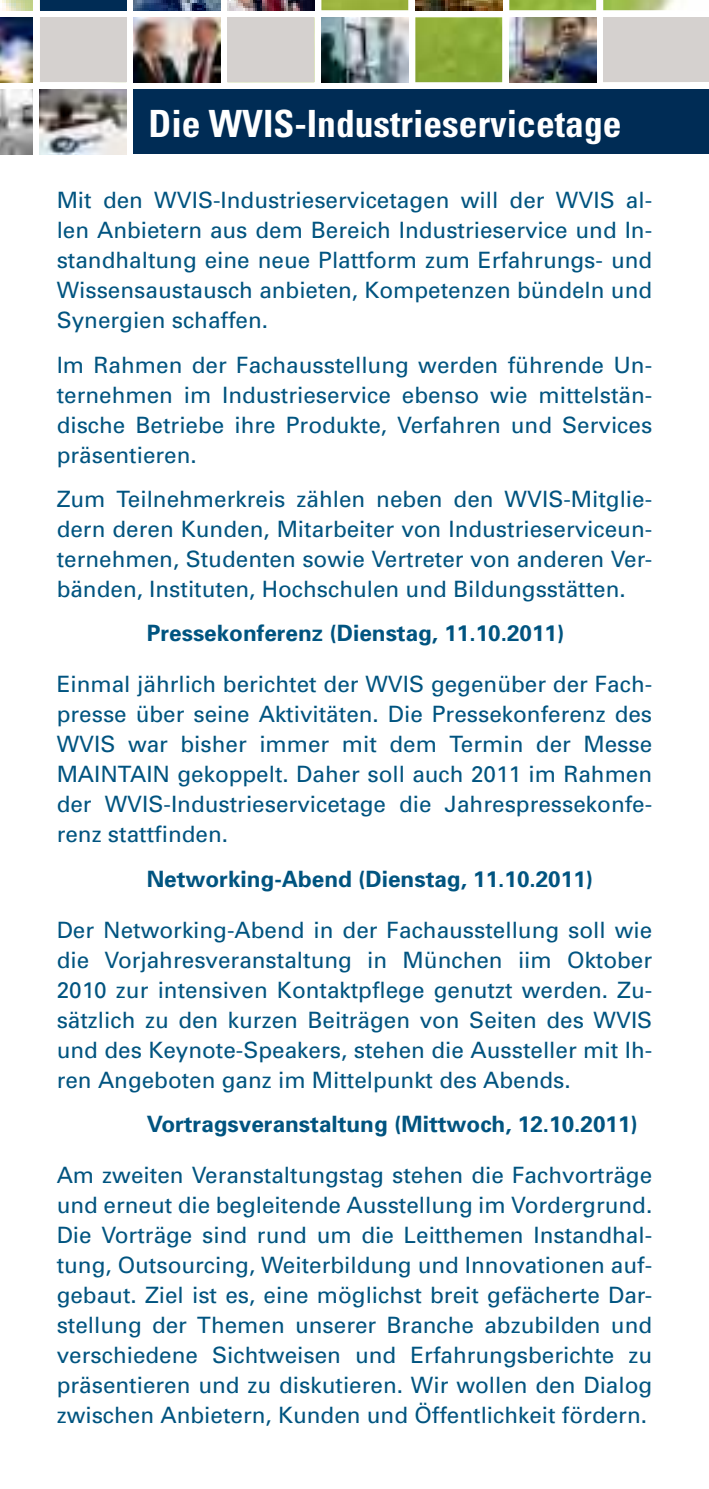
<style>
.page{position:relative;width:709px;height:1489px;background:#fff}
.page>*{position:absolute;margin:0;border:0;box-sizing:border-box;transform-origin:0 0}
.t1{font:700 condensed 37.5px "Univers";color:#fff}
.t2{font:22.5px/30px "Univers";color:#005480;text-align:justify}
.t3{font:700 22.5px "Univers";color:#005480}
</style>
<div class="page">
<img style="left:0;top:0;width:675px;height:154px">
<div style="left:133px;top:89px;width:576px;height:65px;background:#002c55"></div>
<img style="left:40px;top:89px;width:86px;height:65px">
<div style="left:40px;top:0;width:86px;height:10px;background:#002c55"></div>
<img style="left:227px;top:0;width:87px;height:10px">
<img style="left:415px;top:0;width:87px;height:10px">
<img style="left:0;top:17px;width:32px;height:65px">
<div style="left:227px;top:17px;width:87px;height:65px;background:#d5d1cf"></div>
<div style="left:40px;top:17px;width:86px;height:65px;background:#d5d1cf"></div>
<img style="left:0;top:0;width:32px;height:10px">
<img style="left:321px;top:17px;width:87px;height:65px">
<img style="left:509px;top:17px;width:87px;height:65px">
<div style="left:603px;top:17px;width:106px;height:65px;background:#d5d1cf"></div>
<img style="left:0;top:89px;width:32px;height:65px">
<img style="left:133px;top:0;width:87px;height:10px">
<img style="left:133px;top:17px;width:87px;height:65px">
<h1 class="t1" style="left:148px;top:110px;width:474px">Die WVIS-Industrieservicetage</h1>
<p class="t2" style="left:57px;top:187px;width:597px">Mit den WVIS-Industrieservicetagen will der WVIS al&shy;len Anbietern aus dem Bereich Industrieservice und In&shy;standhaltung eine neue Plattform zum Erfahrungs- und Wissensaustausch anbieten, Kompetenzen bündeln und Synergien schaffen.</p>
<p class="t2" style="left:57px;top:351px;width:597px">Im Rahmen der Fachausstellung werden führende Un&shy;ternehmen im Industrieservice ebenso wie mittelstän&shy;dische Betriebe ihre Produkte, Verfahren und Services präsentieren.</p>
<p class="t2" style="left:57px;top:486px;width:597px">Zum Teilnehmerkreis zählen neben den WVIS-Mitglie&shy;dern deren Kunden, Mitarbeiter von Industrieserviceun&shy;ternehmen, Studenten sowie Vertreter von anderen Ver&shy;bänden, Instituten, Hochschulen und Bildungsstätten.</p>
<p class="t3" style="left:147px;top:624px;width:419px">Pressekonferenz (Dienstag, 11.10.2011)</p>
<p class="t2" style="left:57px;top:671px;width:597px">Einmal jährlich berichtet der WVIS gegenüber der Fach&shy;presse über seine Aktivitäten. Die Pressekonferenz des WVIS war bisher immer mit dem Termin der Messe MAINTAIN gekoppelt. Daher soll auch 2011 im Rahmen der WVIS-Industrieservicetage die Jahrespressekonfe&shy;renz stattfinden.</p>
<p class="t3" style="left:147px;top:870px;width:448px">Networking-Abend (Dienstag, 11.10.2011)</p>
<p class="t2" style="left:57px;top:916px;width:597px">Der Networking-Abend in der Fachausstellung soll wie die Vorjahresveranstaltung in München iim Oktober 2010 zur intensiven Kontaktpflege genutzt werden. Zu&shy;sätzlich zu den kurzen Beiträgen von Seiten des WVIS und des Keynote-Speakers, stehen die Aussteller mit Ih&shy;ren Angeboten ganz im Mittelpunkt des Abends.</p>
<p class="t3" style="left:147px;top:1115px;width:493px">Vortragsveranstaltung (Mittwoch, 12.10.2011)</p>
<p class="t2" style="left:57px;top:1162px;width:597px">Am zweiten Veranstaltungstag stehen die Fachvorträge und erneut die begleitende Ausstellung im Vordergrund.<br>Die Vorträge sind rund um die Leitthemen Instandhal&shy;tung, Outsourcing, Weiterbildung und Innovationen auf&shy;gebaut. Ziel ist es, eine möglichst breit gefächerte Dar&shy;stellung der Themen unserer Branche abzubilden und verschiedene Sichtweisen und Erfahrungsberichte zu präsentieren und zu diskutieren. Wir wollen den Dialog zwischen Anbietern, Kunden und Öffentlichkeit fördern.</p>
</div>
